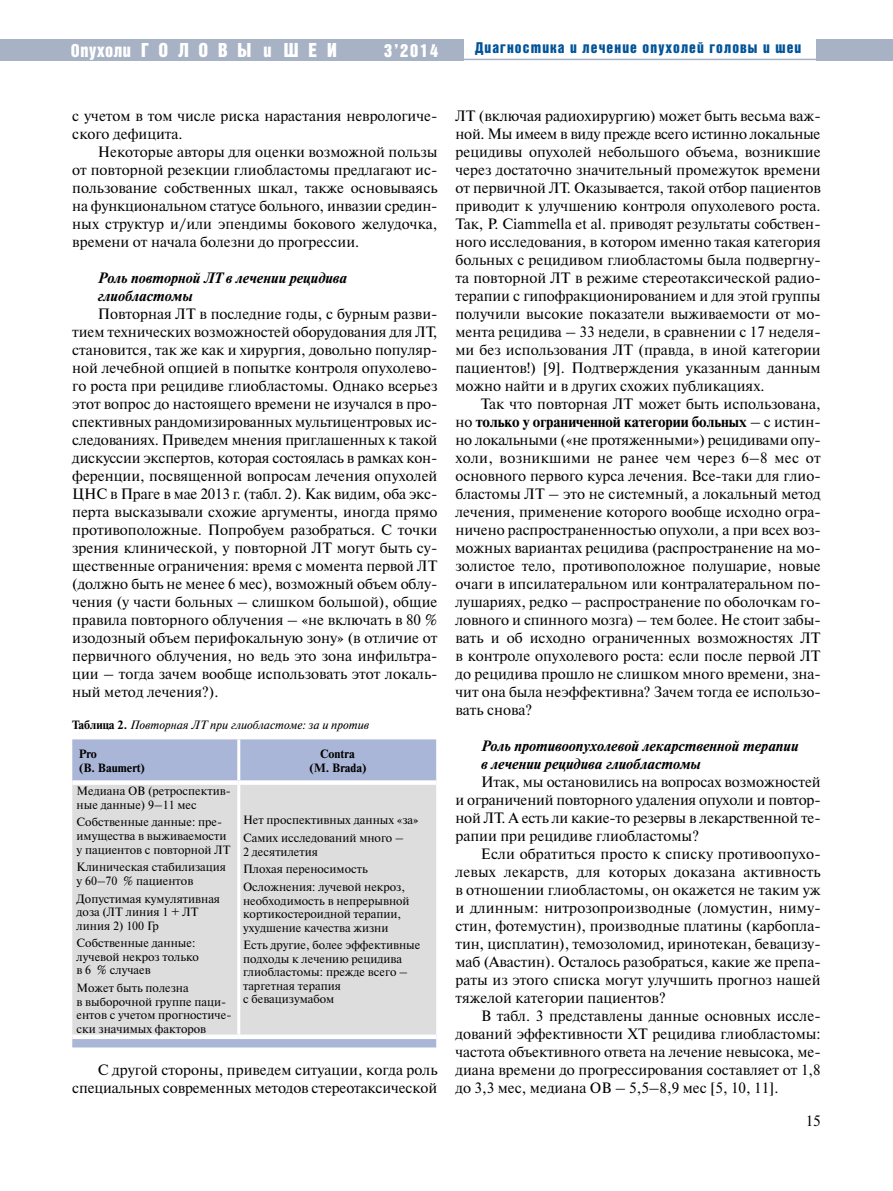
<style>
.page{position:relative;width:893px;height:1191px;background:#fff}
.page>*{position:absolute;margin:0;border:0;box-sizing:border-box;transform-origin:0 0}
.t1{font:19.5px "Bastion Kontrast Alt C";letter-spacing:.5em;color:#fff}
.t2{font:18px "Bastion Kontrast Alt C";color:#fff}
.t3{font:15px/18px "Newton C";color:#000;text-align:justify}
.t4{font:italic 700 15px/18px "Newton C";color:#000}
.t5{font:15px "Bastion Kontrast Alt C";letter-spacing:.075em;color:#005398}
.t6{font:12px/13.5px "Newton C";color:#000}
.t7{font:italic 12px "Newton C";color:#000}
.t8{font:700 12px/13.5px "Newton C";color:#000}
.s1{font-size:18px}
.s2{font-weight:700;font-style:normal}
.s3{font-weight:700}
</style>
<div class="page">
<div style="left:0;top:39px;width:463px;height:21px;background:#a7b2c5"></div>
<div style="left:816px;top:39px;width:77px;height:21px;background:#a7b2c5"></div>
<hr style="left:453px;top:59px;width:398px;height:1px;background:#a7b2c5">
<div style="left:72px;top:739px;width:364px;height:308px;background:#aab6d7"></div>
<div style="left:72px;top:785px;width:364px;height:249px;background:#ddddde"></div>
<hr style="left:237px;top:739px;width:3px;height:41px;background:#fff">
<hr style="left:237px;top:785px;width:3px;height:249px;background:#fff">
<div style="left:72px;top:780px;width:167px;height:5px;background:#fff"></div>
<div style="left:239px;top:780px;width:197px;height:5px;background:#fff"></div>
<div style="left:72px;top:1034px;width:167px;height:5px;background:#fff"></div>
<div style="left:239px;top:1034px;width:197px;height:5px;background:#fff"></div>
<h1 class="t1" style="left:71px;top:40px;width:267px"><span class="s1">Опухоли</span>ГОЛОВЫ <span class="s1">и</span> ШЕИ</h1>
<p class="t2" style="left:384px;top:41px;width:56px">3’2014</p>
<p class="t5" style="left:475px;top:40px;width:328px">Диагностика и лечение опухолей головы и шеи</p>
<p class="t3" style="left:72px;top:106px;width:367px">с учетом в том числе риска нарастания неврологиче&shy;ского дефицита.</p>
<p class="t3" style="left:72px;top:142px;width:367px;text-indent:26px">Некоторые авторы для оценки возможной пользы от повторной резекции глиобластомы предлагают ис&shy;пользование собственных шкал, также основываясь на функциональном статусе больного, инвазии средин&shy;ных структур и/или эпендимы бокового желудочка, времени от начала болезни до прогрессии.</p>
<p class="t4" style="left:98px;top:268px;width:251px">Роль повторной ЛТ в лечении рецидива глиобластомы</p>
<p class="t3" style="left:72px;top:304px;width:367px;text-indent:26px">Повторная ЛТ в последние годы, с бурным разви&shy;тием технических возможностей оборудования для ЛТ, становится, так же как и хирургия, довольно популяр&shy;ной лечебной опцией в попытке контроля опухолево&shy;го роста при рецидиве глиобластомы. Однако всерьез этот вопрос до настоящего времени не изучался в про&shy;спективных рандомизированных мультицентровых ис&shy;следованиях. Приведем мнения приглашенных к такой дискуссии экспертов, которая состоялась в рамках кон&shy;ференции, посвященной вопросам лечения опухолей ЦНС в Праге в мае 2013 г. (табл. 2). Как видим, оба экс&shy;перта высказывали схожие аргументы, иногда прямо противоположные. Попробуем разобраться. С точки зрения клинической, у повторной ЛТ могут быть су&shy;щественные ограничения: время с момента первой ЛТ (должно быть не менее 6 мес), возможный объем облу&shy;чения (у части больных – слишком большой), общие правила повторного облучения – «не включать в 80 % изодозный объем перифокальную зону» (в отличие от первичного облучения, но ведь это зона инфильтра&shy;ции – тогда зачем вообще использовать этот локаль&shy;ный метод лечения?).</p>
<p class="t7" style="left:72px;top:718px;width:299px"><span class="s2">Таблица 2.</span> Повторная ЛТ при глиобластоме: за и против</p>
<p class="t8" style="left:79px;top:747px;width:67px">Pro<br>(B. Baumert)</p>
<p class="t8" style="left:309px;top:747px;width:58px;text-align:center">Contra (M. Brada)</p>
<p class="t6" style="left:77px;top:784px;width:156px">Медиана ОВ (ретроспектив&shy;ные данные) 9–11 мес</p>
<p class="t6" style="left:77px;top:815px;width:155px">Собственные данные: пре&shy;имущества в выживаемости у пациентов с повторной ЛТ</p>
<p class="t6" style="left:77px;top:860px;width:151px">Клиническая стабилизация у 60–70 % пациентов</p>
<p class="t6" style="left:77px;top:891px;width:145px">Допустимая кумулятивная доза (ЛТ линия 1 + ЛТ линия 2) 100 Гр</p>
<p class="t6" style="left:77px;top:936px;width:124px">Собственные данные: лучевой некроз только в 6 % случаев</p>
<p class="t6" style="left:77px;top:981px;width:156px">Может быть полезна<br>в выборочной группе паци&shy;ентов с учетом прогностиче&shy;ски значимых факторов</p>
<p class="t6" style="left:243px;top:811px;width:177px;line-height:17.7px">Нет проспективных данных «за»<br>Самих исследований много –</p>
<p class="t6" style="left:243px;top:842px;width:164px;line-height:17.7px">2 десятилетия<br>Плохая переносимость<br>Осложнения: лучевой некроз,</p>
<p class="t6" style="left:243px;top:893px;width:168px">необходимость в непрерывной кортикостероидной терапии, ухудшение качества жизни</p>
<p class="t6" style="left:243px;top:938px;width:179px">Есть другие, более эффективные подходы к лечению рецидива глиобластомы: прежде всего – таргетная терапия<br>с бевацизумабом</p>
<p class="t3" style="left:72px;top:1060px;width:367px;text-align:right">С другой стороны, приведем ситуации, когда роль специальных современных методов стереотаксической</p>
<p class="t3" style="left:455px;top:106px;width:367px">ЛТ (включая радиохирургию) может быть весьма важ&shy;ной. Мы имеем в виду прежде всего истинно локальные рецидивы опухолей небольшого объема, возникшие через достаточно значительный промежуток времени от первичной ЛТ. Оказывается, такой отбор пациентов приводит к улучшению контроля опухолевого роста.<br>Так, P. Ciammella et al. приводят результаты собствен&shy;ного исследования, в котором именно такая категория больных с рецидивом глиобластомы была подвергну&shy;та повторной ЛТ в режиме стереотаксической радио&shy;терапии с гипофракционированием и для этой группы получили высокие показатели выживаемости от мо&shy;мента рецидива – 33 недели, в сравнении с 17 неделя&shy;ми без использования ЛТ (правда, в иной категории пациентов!) [9]. Подтверждения указанным данным можно найти и в других схожих публикациях.</p>
<p class="t3" style="left:455px;top:394px;width:367px;text-indent:26px">Так что повторная ЛТ может быть использована, но <span class="s3">только у ограниченной категории больных</span> – с истин&shy;но локальными («не протяженными») рецидивами опу&shy;холи, возникшими не ранее чем через 6–8 мес от основного первого курса лечения. Все‑таки для глио&shy;бластомы ЛТ – это не системный, а локальный метод лечения, применение которого вообще исходно огра&shy;ничено распространенностью опухоли, а при всех воз&shy;можных вариантах рецидива (распространение на мо&shy;золистое тело, противоположное полушарие, новые очаги в ипсилатеральном или контралатеральном по&shy;лушариях, редко – распространение по оболочкам го&shy;ловного и спинного мозга) – тем более. Не стоит забы&shy;вать и об исходно ограниченных возможностях ЛТ в контроле опухолевого роста: если после первой ЛТ до рецидива прошло не слишком много времени, зна&shy;чит она была неэффективна? Зачем тогда ее использо&shy;вать снова?</p>
<p class="t4" style="left:481px;top:736px;width:319px">Роль противоопухолевой лекарственной терапии в лечении рецидива глиобластомы</p>
<p class="t3" style="left:455px;top:772px;width:367px;text-indent:26px">Итак, мы остановились на вопросах возможностей и ограничений повторного удаления опухоли и повтор&shy;ной ЛТ. А есть ли какие‑то резервы в лекарственной те&shy;рапии при рецидиве глиобластомы?</p>
<p class="t3" style="left:455px;top:844px;width:367px;text-indent:26px">Если обратиться просто к списку противоопухо&shy;левых лекарств, для которых доказана активность в отношении глиобластомы, он окажется не таким уж и длинным: нитрозопроизводные (ломустин, ниму&shy;стин, фотемустин), производные платины (карбопла&shy;тин, цисплатин), темозоломид, иринотекан, бевацизу&shy;маб (Авастин). Осталось разобраться, какие же препа&shy;раты из этого списка могут улучшить прогноз нашей тяжелой категории пациентов?</p>
<p class="t3" style="left:455px;top:1006px;width:367px;text-align:left;text-indent:26px">В табл. 3 представлены данные основных иссле&shy;дований эффективности ХТ рецидива глиобластомы: частота объективного ответа на лечение невысока, ме&shy;диана времени до прогрессирования составляет от 1,8 до 3,3 мес, медиана ОВ – 5,5–8,9 мес [5, 10, 11].</p>
<p class="t3" style="left:806px;top:1112px;width:16px">15</p>
</div>
